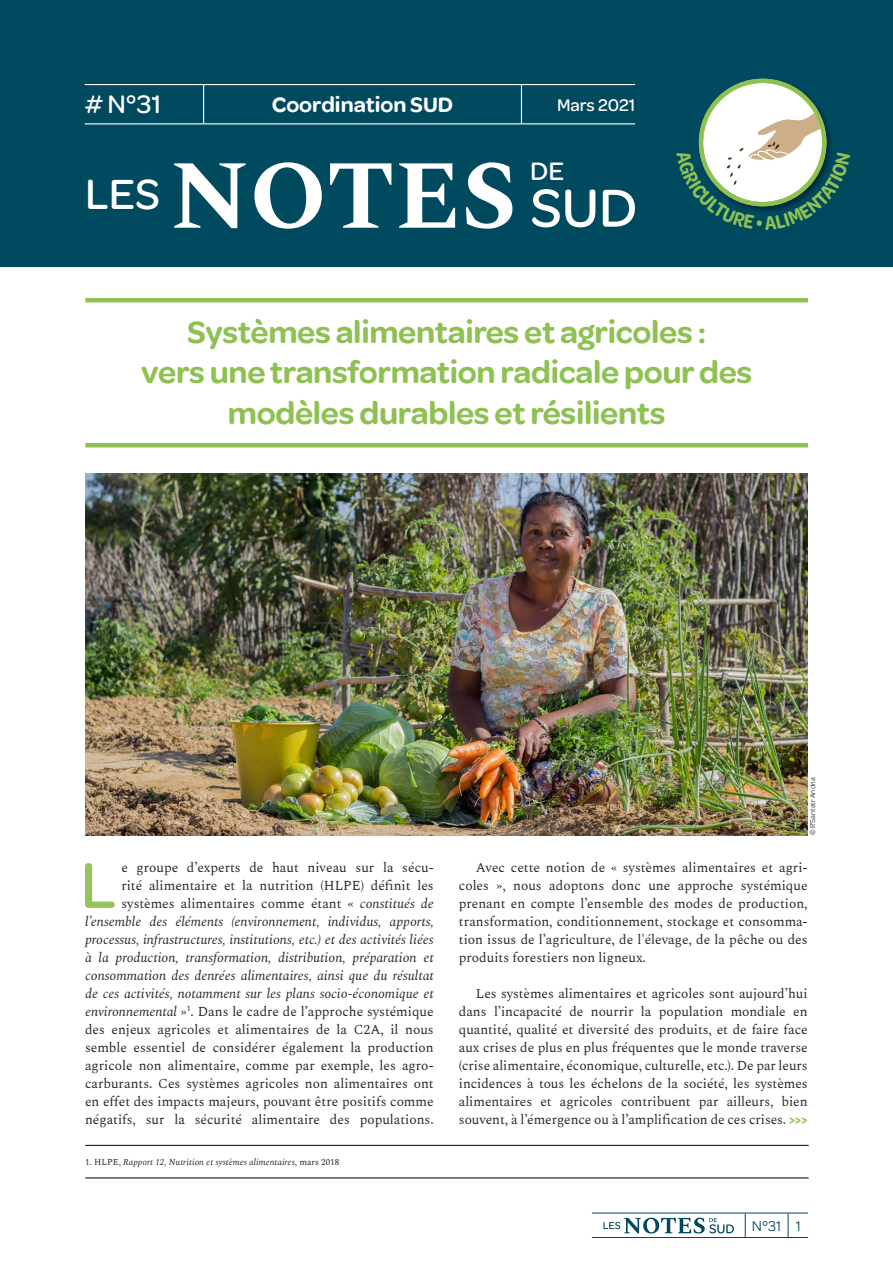
<style>
.page{position:relative;width:893px;height:1263px;background:#fff}
.page>*{position:absolute;margin:0;border:0;box-sizing:border-box;transform-origin:0 0}
.t1{font:700 97.5px "Spectral";color:#fff}
.t2{font:500 68.7px "Omnes";color:#95c45b}
.t3{font:500 57px "Omnes";color:#fff}
.t4{font:500 45px "Omnes";color:#fff}
.t5{font:600 33px/40.5px "Omnes";letter-spacing:-.01em;color:#8ec152;text-align:center}
.t6{font:500 27px "Omnes";color:#fff}
.t7{font:600 22.5px "Omnes";color:#fff}
.t8{font:500 18px "Omnes";color:#fff}
.t9{font:15px "Omnes";color:#004a60}
.t10{font:13.5px/18px "Spectral";color:#282827;text-align:justify}
.t11{font:italic 9px "Spectral";letter-spacing:.005em;color:#282827}
.t12{font:7.5px "Omnes";color:#282827}
.s1{font-style:italic}
.s2{font-family:"Omnes";font-weight:600;color:#95c45b}
.s3{font-style:normal}
</style>
<div class="page">
<hr style="left:592px;top:1213px;width:216px;height:1px;background:#004a60">
<svg style="left:788px;top:1213px;width:1px;height:24px"></svg>
<svg style="left:745px;top:1213px;width:1px;height:24px"></svg>
<hr style="left:592px;top:1237px;width:216px;height:1px;background:#004a60">
<svg style="left:603px;top:1218px;width:131px;height:15px"></svg>
<div style="left:0;top:0;width:893px;height:267px;background:#004a60"></div>
<hr style="left:85px;top:298px;width:723px;height:4px;background:#8ec152">
<hr style="left:85px;top:443px;width:723px;height:4px;background:#8ec152">
<hr style="left:85px;top:84px;width:550px;height:1px;background:#fff">
<hr style="left:85px;top:123px;width:550px;height:1px;background:#fff">
<hr style="left:203px;top:85px;width:1px;height:39px;background:#fff">
<hr style="left:521px;top:85px;width:1px;height:39px;background:#fff">
<img style="left:85px;top:474px;width:723px;height:361px">
<hr style="left:85px;top:1145px;width:724px;height:1px;background:#000">
<hr style="left:85px;top:1177px;width:724px;height:1px;background:#000">
<div style="left:697px;top:77px;width:137px;height:137px;background:#000;opacity:.4"></div>
<div style="left:701px;top:81px;width:123px;height:123px;background:#fff;border-radius:50%"></div>
<svg style="left:697px;top:110px;width:137px;height:104px"></svg>
<h3 class="t6" style="left:85px;top:85px;width:78px"># N°31</h3>
<h3 class="t7" style="left:272px;top:89px;width:183px">Coordination SUD</h3>
<h3 class="t8" style="left:557px;top:93px;width:80px">Mars 2021</h3>
<h3 class="t6" style="left:530px;top:152px;width:36px">DE</h3>
<h1 class="t1" style="left:170px;top:125px;width:349px">NOTES</h1>
<h3 class="t4" style="left:85px;top:163px;width:77px">LES</h3>
<h3 class="t3" style="left:530px;top:168px;width:109px">SUD</h3>
<h3 class="t5" style="left:141px;top:310px;width:613px">Systèmes alimentaires et agricoles :<br>vers une transformation radicale pour des modèles durables et résilients</h3>
<p class="t12" style="left:808px;top:835px;width:60px;rotate:-90deg">© R'Santatr Andria</p>
<p class="t10" style="left:85px;top:859px;width:350px;text-align:right">e groupe d’experts de haut niveau sur la sécu-<br>rité alimentaire et la nutrition (HLPE) définit les systèmes alimentaires comme étant « <span class="s1">constitués de l’ensemble des éléments (environnement, individus, apports, processus, infrastructures, institutions, etc.) et des activités liées à la production, transformation, distribution, préparation et consommation des denrées alimentaires, ainsi que du résultat de ces activités, notamment sur les plans socio-économique et environnemental</span> »<sup>1</sup>. Dans le cadre de l’approche systémique des enjeux agricoles et alimentaires de la C2A, il nous semble essentiel de considérer également la production agricole non alimentaire, comme par exemple, les agro&shy;carburants. Ces systèmes agricoles non alimentaires ont en effet des impacts majeurs, pouvant être positifs comme négatifs, sur la sécurité alimentaire des populations.</p>
<p class="t10" style="left:459px;top:859px;width:350px;text-indent:17px">Avec cette notion de « systèmes alimentaires et agri&shy;coles », nous adoptons donc une approche systémique prenant en compte l’ensemble des modes de production, transformation, conditionnement, stockage et consomma&shy;tion issus de l’agriculture, de l'élevage, de la pêche ou des produits forestiers non ligneux.</p>
<h2 class="t2" style="left:80px;top:837px;width:38px">L</h2>
<p class="t10" style="left:459px;top:985px;width:350px;text-indent:17px">Les systèmes alimentaires et agricoles sont aujourd’hui dans l’incapacité de nourrir la population mondiale en quantité, qualité et diversité des produits, et de faire face aux crises de plus en plus fréquentes que le monde traverse (crise alimentaire, économique, culturelle, etc.). De par leurs incidences à tous les échelons de la société, les systèmes alimentaires et agricoles contribuent par ailleurs, bien souvent, à l’émergence ou à l’amplification de ces crises. <span class="s2">&gt;&gt;&gt;</span></p>
<p class="t11" style="left:85px;top:1155px;width:255px"><span class="s3">1. HLPE,</span> Rapport 12, Nutrition et systèmes alimentaires<span class="s3">, mars 2018</span></p>
<p class="t9" style="left:752px;top:1216px;width:50px">N°31 1</p>
</div>
